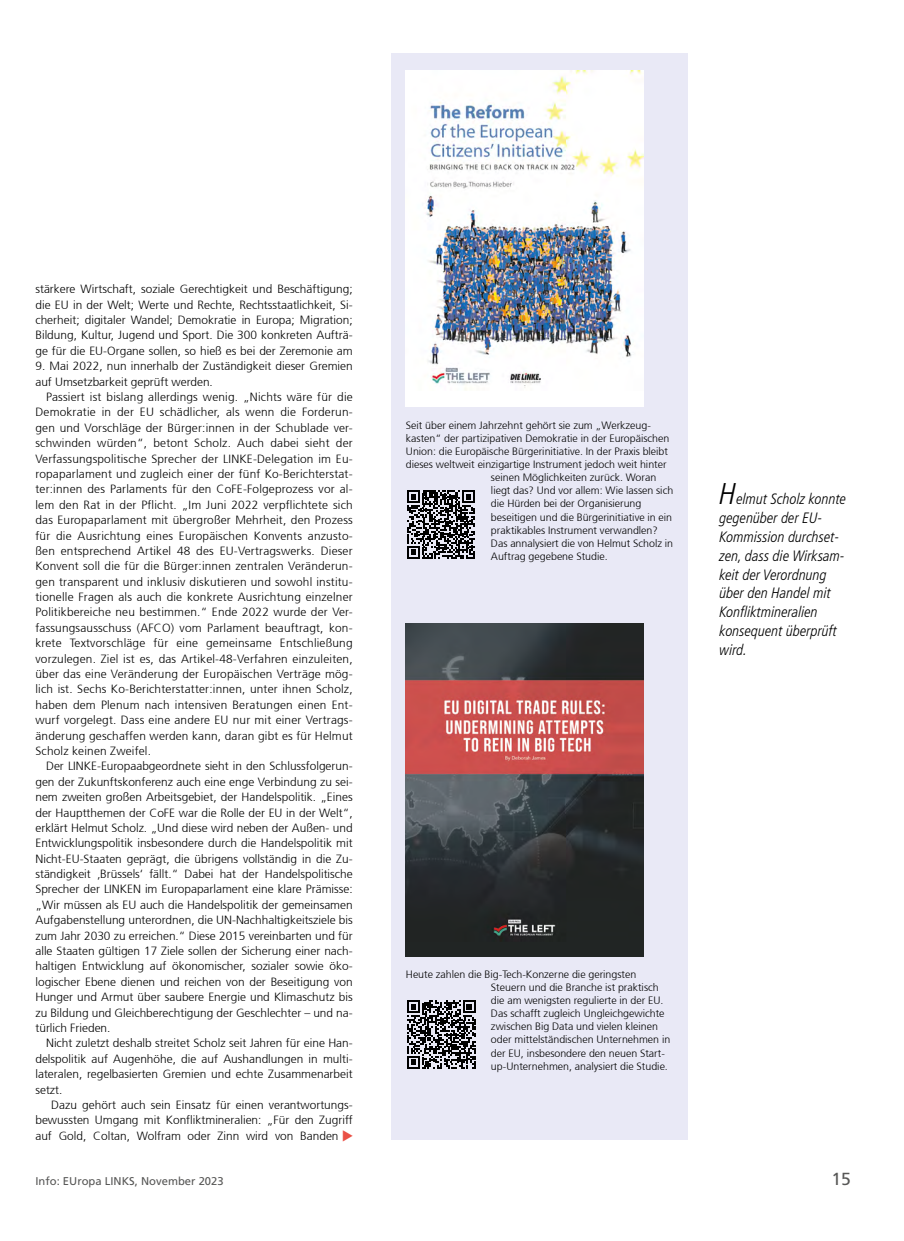
<style>
.page{position:relative;width:904px;height:1241px;background:#fff}
.page>*{position:absolute;margin:0;border:0;box-sizing:border-box;transform-origin:0 0}
.t1{font:17.5px "Frutiger";color:#575756}
.t2{font:italic 300 condensed 15px/18.8px "Frutiger LT Pro";color:#000}
.t3{font:300 11.88px/15.4px "Frutiger 45";color:#000;text-align:justify}
.t4{font:11.25px "Frutiger";color:#575756}
.t5{font:300 10.62px/13.1px "Frutiger 45";color:#000}
.s1{font-size:30px}
</style>
<div class="page">
<div style="left:392px;top:53px;width:295px;height:1086px;background:#e9e9f6"></div>
<img style="left:406px;top:70px;width:237px;height:336px">
<img style="left:406px;top:623px;width:237px;height:333px">
<svg style="left:407px;top:490px;width:68px;height:68px"></svg>
<svg style="left:407px;top:1000px;width:68px;height:68px"></svg>
<p class="t3" style="left:35px;top:282px;width:319px">stärkere Wirtschaft, soziale Gerechtigkeit und Beschäftigung; die EU in der Welt; Werte und Rechte, Rechtsstaatlichkeit, Si&shy;cherheit; digitaler Wandel; Demokratie in Europa; Migration; Bildung, Kultur, Jugend und Sport. Die 300 konkreten Aufträ&shy;ge für die EU-Organe sollen, so hieß es bei der Zeremonie am</p>
<p class="t3" style="left:35px;top:358px;width:319px">9. Mai 2022, nun innerhalb der Zuständigkeit dieser Gremien auf Umsetzbarkeit geprüft werden.</p>
<p class="t3" style="left:35px;top:389px;width:319px;text-indent:11px">Passiert ist bislang allerdings wenig. „Nichts wäre für die Demokratie in der EU schädlicher, als wenn die Forderun&shy;gen und Vorschläge der Bürger:innen in der Schublade ver&shy;schwinden würden“, betont Scholz. Auch dabei sieht der Verfassungspolitische Sprecher der LINKE-Delegation im Eu&shy;ropaparlament und zugleich einer der fünf Ko-Berichterstat&shy;ter:innen des Parlaments für den CoFE-Folgeprozess vor al&shy;lem den Rat in der Pflicht. „Im Juni 2022 verpflichtete sich das Europaparlament mit übergroßer Mehrheit, den Prozess für die Ausrichtung eines Europäischen Konvents anzusto&shy;ßen entsprechend Artikel 48 des EU-Vertragswerks. Dieser Konvent soll die für die Bürger:innen zentralen Veränderun&shy;gen transparent und inklusiv diskutieren und sowohl institu&shy;tionelle Fragen als auch die konkrete Ausrichtung einzelner Politikbereiche neu bestimmen.“ Ende 2022 wurde der Ver&shy;fassungsausschuss (AFCO) vom Parlament beauftragt, kon&shy;krete Textvorschläge für eine gemeinsame Entschließung vorzulegen. Ziel ist es, das Artikel-48-Verfahren einzuleiten, über das eine Veränderung der Europäischen Verträge mög&shy;lich ist. Sechs Ko-Berichterstatter:innen, unter ihnen Scholz, haben dem Plenum nach intensiven Beratungen einen Ent&shy;wurf vorgelegt. Dass eine andere EU nur mit einer Vertrags&shy;änderung geschaffen werden kann, daran gibt es für Helmut Scholz keinen Zweifel.</p>
<p class="t3" style="left:35px;top:758px;width:319px;text-indent:11px">Der LINKE-Europaabgeordnete sieht in den Schlussfolgerun&shy;gen der Zukunftskonferenz auch eine enge Verbindung zu sei&shy;nem zweiten großen Arbeitsgebiet, der Handelspolitik. „Eines der Hauptthemen der CoFE war die Rolle der EU in der Welt“, erklärt Helmut Scholz. „Und diese wird neben der Außen- und Entwicklungspolitik insbesondere durch die Handelspolitik mit Nicht-EU-Staaten geprägt, die übrigens vollständig in die Zu&shy;ständigkeit ‚Brüssels‘ fällt.“ Dabei hat der Handelspolitische Sprecher der LINKEN im Europaparlament eine klare Prämisse: „Wir müssen als EU auch die Handelspolitik der gemeinsamen Aufgabenstellung unterordnen, die UN-Nachhaltigkeitsziele bis zum Jahr 2030 zu erreichen.“ Diese 2015 vereinbarten und für alle Staaten gültigen 17 Ziele sollen der Sicherung einer nach&shy;haltigen Entwicklung auf ökonomischer, sozialer sowie öko&shy;logischer Ebene dienen und reichen von der Beseitigung von Hunger und Armut über saubere Energie und Klimaschutz bis zu Bildung und Gleichberechtigung der Geschlechter – und na&shy;türlich Frieden.</p>
<p class="t3" style="left:35px;top:1035px;width:319px;text-indent:11px">Nicht zuletzt deshalb streitet Scholz seit Jahren für eine Han&shy;delspolitik auf Augenhöhe, die auf Aushandlungen in multi&shy;lateralen, regelbasierten Gremien und echte Zusammenarbeit setzt.</p>
<p class="t3" style="left:35px;top:1097px;width:319px;text-indent:16px">Dazu gehört auch sein Einsatz für einen verantwortungs&shy;bewussten Umgang mit Konfliktmineralien: „Für den Zugriff auf Gold, Coltan, Wolfram oder Zinn wird von Banden</p>
<p class="t5" style="left:406px;top:418px;width:246px">Seit über einem Jahrzehnt gehört sie zum „Werkzeug-</p>
<p class="t5" style="left:406px;top:431px;width:265px">kasten“ der partizipativen Demokratie in der Europäischen</p>
<p class="t5" style="left:406px;top:445px;width:264px">Union: die Europäische Bürgerinitiative. In der Praxis bleibt</p>
<p class="t5" style="left:406px;top:458px;width:262px">dieses weltweit einzigartige Instrument jedoch weit hinter</p>
<p class="t5" style="left:491px;top:471px;width:167px">seinen Möglichkeiten zurück. Woran</p>
<p class="t5" style="left:491px;top:484px;width:184px">liegt das? Und vor allem: Wie lassen sich</p>
<p class="t5" style="left:491px;top:497px;width:152px">die Hürden bei der Organisierung</p>
<p class="t5" style="left:491px;top:510px;width:183px">beseitigen und die Bürgerinitiative in ein</p>
<p class="t5" style="left:491px;top:523px;width:168px">praktikables Instrument verwandlen?</p>
<p class="t5" style="left:491px;top:536px;width:184px">Das annalysiert die von Helmut Scholz in</p>
<p class="t5" style="left:491px;top:550px;width:118px">Auftrag gegebene Studie.</p>
<p class="t2" style="left:719px;top:490px;width:128px"><span class="s1">H</span>elmut Scholz konnte gegenüber der EU-<br>Kommission durchset&shy;zen, dass die Wirksam&shy;keit der Verordnung über den Handel mit<br>Konfliktmineralien konsequent überprüft wird.</p>
<p class="t5" style="left:491px;top:967px;width:181px;text-indent:-85px">Heute zahlen die Big-Tech-Konzerne die geringsten Steuern und die Branche ist praktisch die am wenigsten regulierte in der EU.<br>Das schafft zugleich Ungleichgewichte zwischen Big Data und vielen kleinen oder mittelständischen Unternehmen in der EU, insbesondere den neuen Start&shy;up-Unternehmen, analysiert die Studie.</p>
<p class="t4" style="left:35px;top:1174px;width:190px">Info: EUropa LINKS, November 2023</p>
<h1 class="t1" style="left:831px;top:1168px;width:21px">15</h1>
</div>
